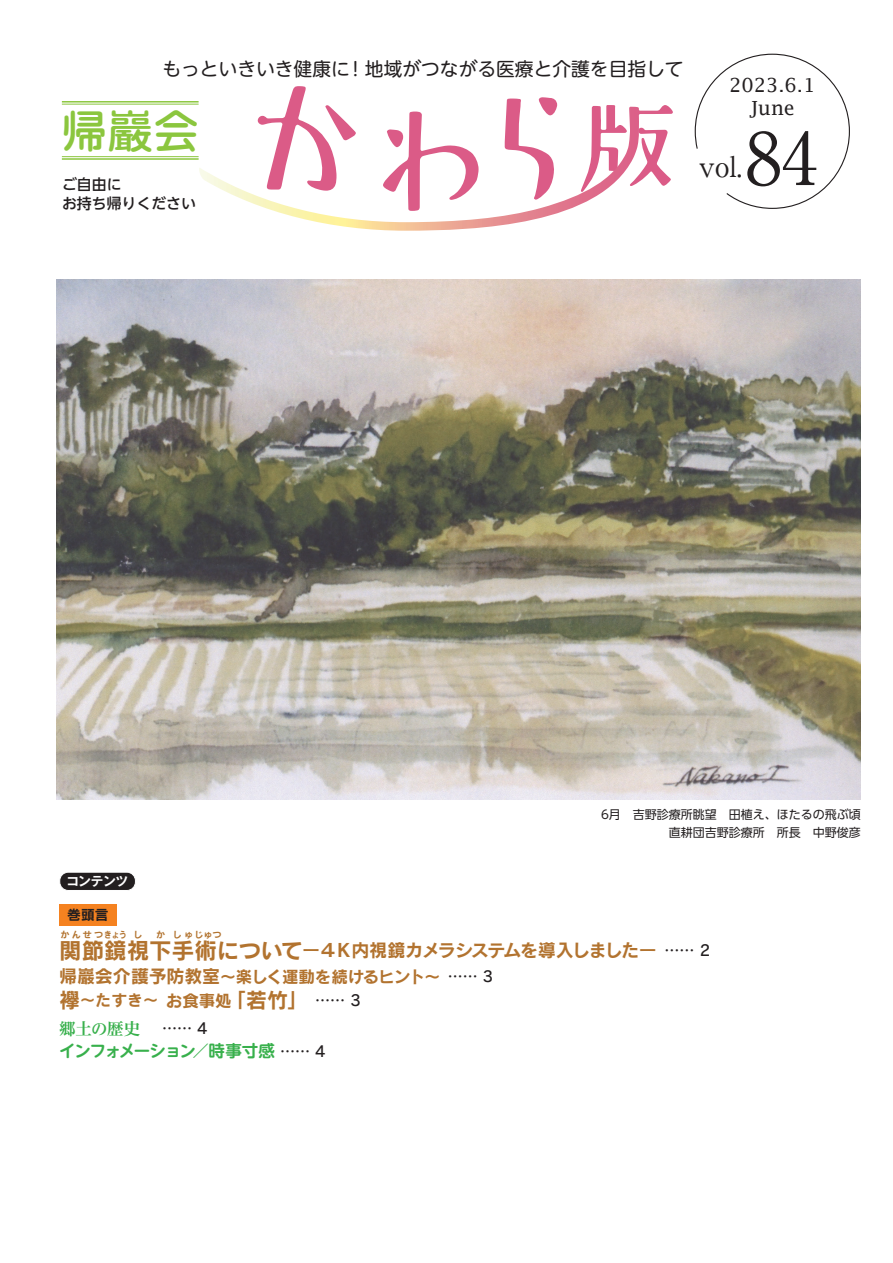
<style>
.page{position:relative;width:893px;height:1263px;background:#fff}
.page>*{position:absolute;margin:0;border:0;box-sizing:border-box;transform-origin:0 0}
.t1{font:72px "Ryumin Pro";color:#231f20}
.t2{font:500 44.85px "Jun 34 Pro";color:#8bc63e}
.t3{font:28.5px "Ryumin Pro";color:#231f20}
.t4{font:22.5px "Rodin Pro B";color:#b2732f}
.t5{font:21px "Rodin Pro B";color:#b2732f}
.t6{font:19.5px/23.4px "Lucida Fax";color:#231f20;text-align:center}
.t7{font:18.75px "UD Shin M Go Pr 6 N";color:#231f20}
.t8{font:18px "Rodin Pro B";letter-spacing:-.075em;color:#b2732f}
.t9{font:16.5px "Rodin Pro B";letter-spacing:-.065em;color:#b2732f}
.t10{font:700 16.5px "UD Shin M Go Pro De";letter-spacing:-.075em;color:#38b04c}
.t11{font:700 16.5px "Reim Pr 6";letter-spacing:-.03em;color:#38b04c}
.t12{font:15px "Rodin Pro DB";color:#231f20}
.t13{font:500 14.85px/19.5px "UD Shin Go NT Pr 6 N";color:#231f20}
.t14{font:13.8px "Rodin Pro B";color:#231f20}
.t15{font:700 12.75px "Gothic MB101 Pro De";letter-spacing:-.035em;color:#fff}
.t16{font:12px/18px "UD Shin Go Pr 6 N";color:#231f20;text-align:right}
.t17{font:9px "Rodin Pro B";letter-spacing:.185em;color:#b2732f}
.t18{font:9px "Rodin Pro B";letter-spacing:.125em;color:#b2732f}
.s1{font-size:22.5px}
.s2{font-family:"Rodin Pro DB"}
.s3{font-family:"Rodin Pro DB";font-size:15px;color:#231f20}
.s4{font-size:18px}
.s5{font-family:"Rodin Pro DB";font-size:14.85px;color:#231f20}
.s6{font-size:15.75px}
.s7{font-size:16.5px}
.s8{font-family:"Rodin Pro DB";font-weight:400;font-size:15px;color:#231f20}
</style>
<div class="page">
<svg style="left:288px;top:86px;width:18px;height:19px"></svg>
<svg style="left:506px;top:97px;width:51px;height:8px"></svg>
<svg style="left:198px;top:105px;width:475px;height:126px"></svg>
<hr style="left:62px;top:101px;width:137px;height:2px;background:#8bc63e">
<hr style="left:62px;top:104px;width:137px;height:1px;background:#8bc63e">
<hr style="left:62px;top:158px;width:137px;height:2px;background:#8bc63e">
<hr style="left:62px;top:156px;width:137px;height:1px;background:#8bc63e">
<svg style="left:694px;top:53px;width:156px;height:156px"></svg>
<div style="left:60px;top:872px;width:75px;height:18px;background:#231f20;border-radius:9px"></div>
<div style="left:59px;top:872px;width:77px;height:19px;border:1px solid #fff;border-radius:9px"></div>
<div style="left:59px;top:904px;width:58px;height:21px;background:#f58220"></div>
<img style="left:56px;top:279px;width:805px;height:520px">
<h3 class="t7" style="left:162px;top:53px;width:523px">もっといきいき健康に！地域がつながる医療と介護を目指して</h3>
<h2 class="t2" style="left:62px;top:95px;width:138px">帰巖会</h2>
<p class="t13" style="left:62px;top:174px;width:135px">ご自由に<br>お持ち帰りください</p>
<h3 class="t6" style="left:729px;top:73px;width:88px">2023.6.1<br>June</h3>
<h1 class="t1" style="left:746px;top:102px;width:74px">84</h1>
<h3 class="t3" style="left:699px;top:144px;width:45px">vol.</h3>
<p class="t16" style="left:601px;top:805px;width:261px">6月　吉野診療所眺望　田植え、ほたるの飛ぶ頃直耕団吉野診療所　所長　中野俊彦</p>
<p class="t15" style="left:66px;top:871px;width:63px">コンテンツ</p>
<p class="t14" style="left:67px;top:905px;width:43px">巻頭言</p>
<h3 class="t4" style="left:59px;top:935px;width:159px">関節鏡視下手術</h3>
<p class="t17" style="left:60px;top:928px;width:68px">かんせつきょう</p>
<p class="t18" style="left:134px;top:928px;width:10px">し</p>
<p class="t18" style="left:156px;top:928px;width:10px">か</p>
<p class="t18" style="left:173px;top:928px;width:50px">しゅじゅつ</p>
<h3 class="t8" style="left:217px;top:938px;width:495px"><span class="s1">について</span><span class="s2">ー</span>４Ｋ内視鏡カメラシステムを導入しました<span class="s2">ー</span> <span class="s3">…… 2</span></h3>
<h3 class="t9" style="left:59px;top:965px;width:435px"><span class="s4">帰巖会介護予防教室</span>～楽しく運動を続けるヒント～ <span class="s5">…… 3</span></h3>
<h3 class="t5" style="left:59px;top:986px;width:303px">襷<span class="s6">〜たすき〜</span> <span class="s7">お食事処</span>「若竹」 <span class="s3">…… 3</span></h3>
<h3 class="t11" style="left:59px;top:1015px;width:83px">郷土の歴史</h3>
<p class="t12" style="left:162px;top:1019px;width:47px">…… 4</p>
<h3 class="t10" style="left:59px;top:1038px;width:268px">インフォメーション／時事寸感 <span class="s8">…… 4</span></h3>
</div>
